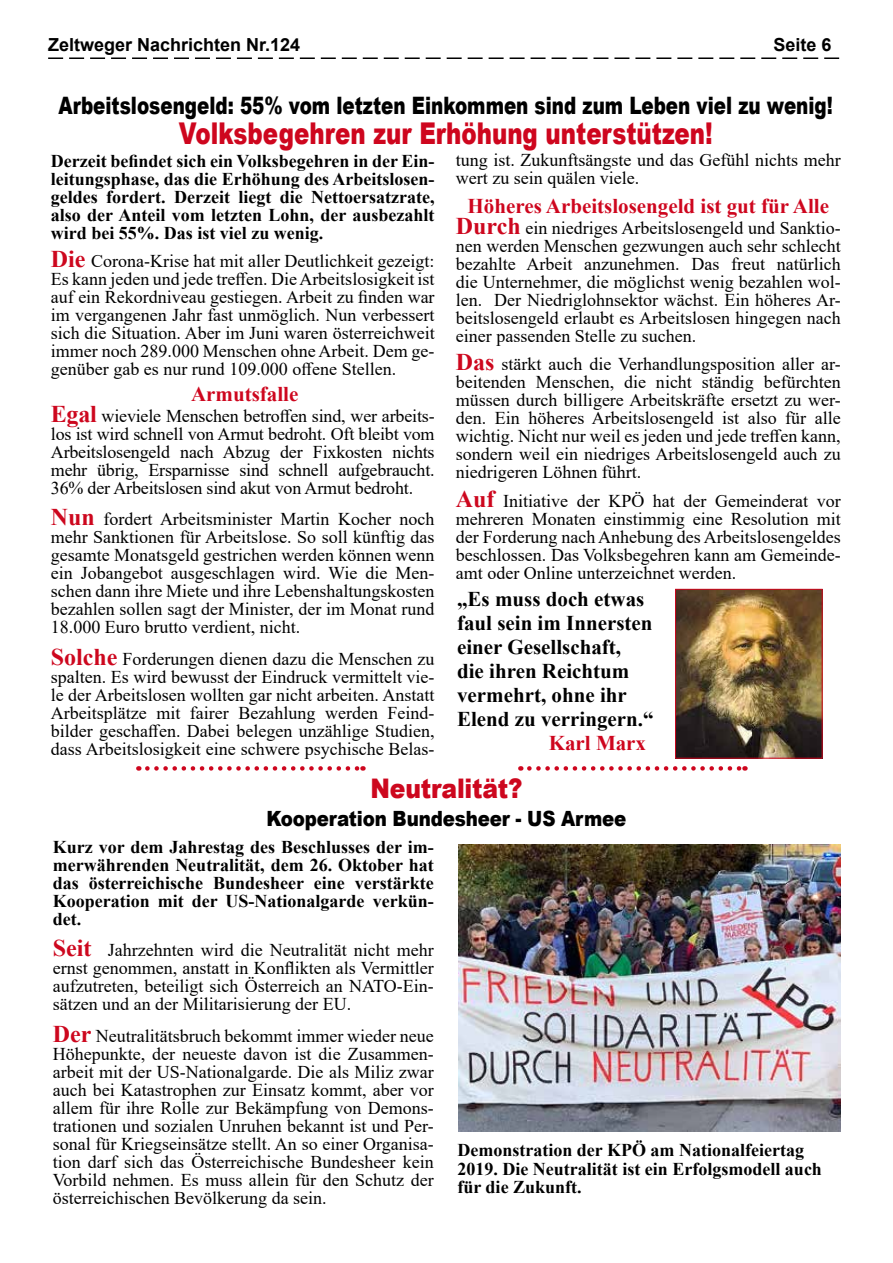
<style>
.page{position:relative;width:893px;height:1263px;background:#fff}
.page>*{position:absolute;margin:0;border:0;box-sizing:border-box;transform-origin:0 0}
.t1{font:900 30px "Arial";color:#ce061e;scale:.76 1}
.t2{font:900 27px "Arial";letter-spacing:-.01em;color:#cd071e;scale:.87 1}
.t3{font:900 24px "Arial";color:#000;scale:.76 1}
.t4{font:700 21px/24px "Times New Roman";color:#000}
.t5{font:700 21px "Times New Roman";color:#ce061e}
.t6{font:900 21px "Arial";letter-spacing:-.01em;color:#000;scale:.87 1}
.t7{font:18px/18px "Times New Roman";color:#000;text-align:justify}
.t8{font:700 18px/18px "Times New Roman";color:#000;text-align:justify}
.t9{font:700 18px "Arial";color:#000}
.s1{font-weight:700;font-size:24px;color:#cd071e}
</style>
<div class="page">
<svg style="left:48px;top:57px;width:791px;height:2px"></svg>
<svg style="left:529px;top:766px;width:216px;height:5px"></svg>
<img style="left:677px;top:591px;width:143px;height:165px">
<div style="left:675px;top:589px;width:147px;height:169px;border:1px solid #ce061e"></div>
<svg style="left:147px;top:766px;width:216px;height:5px"></svg>
<img style="left:458px;top:844px;width:383px;height:287px">
<p class="t9" style="left:48px;top:33px;width:254px">Zeltweger Nachrichten Nr.124</p>
<p class="t9" style="left:773px;top:33px;width:60px">Seite 6</p>
<h3 class="t3" style="left:59px;top:88px;width:1020px">Arbeitslosengeld: 55% vom letzten Einkommen sind zum Leben viel zu wenig!</h3>
<h1 class="t1" style="left:179px;top:112px;width:704px">Volksbegehren zur Erhöhung unterstützen!</h1>
<p class="t7" style="left:456px;top:150px;width:386px">tung ist. Zukunftsängste und das Gefühl nichts mehr wert zu sein quälen viele.</p>
<p class="t5" style="left:468px;top:190px;width:363px">Höheres Arbeitslosengeld ist gut für Alle</p>
<p class="t7" style="left:456px;top:218px;width:386px"><span class="s1">Durch</span> ein niedriges Arbeitslosengeld und Sanktio&shy;nen werden Menschen gezwungen auch sehr schlecht bezahlte Arbeit anzunehmen. Das freut natürlich die Unternehmer, die möglichst wenig bezahlen wol&shy;len. Der Niedriglohnsektor wächst. Ein höheres Ar&shy;beitslosengeld erlaubt es Arbeitslosen hingegen nach einer passenden Stelle zu suchen.</p>
<p class="t7" style="left:456px;top:354px;width:386px"><span class="s1">Das</span> stärkt auch die Verhandlungsposition aller ar&shy;beitenden Menschen, die nicht ständig befürchten müssen durch billigere Arbeitskräfte ersetzt zu wer&shy;den. Ein höheres Arbeitslosengeld ist also für alle wichtig. Nicht nur weil es jeden und jede treffen kann, sondern weil ein niedriges Arbeitslosengeld auch zu niedrigeren Löhnen führt.</p>
<p class="t7" style="left:456px;top:491px;width:386px"><span class="s1">Auf</span> Initiative der KPÖ hat der Gemeinderat vor mehreren Monaten einstimmig eine Resolution mit der Forderung nach Anhebung des Arbeitslosengeldes beschlossen. Das Volksbegehren kann am Gemeinde&shy;amt oder Online unterzeichnet werden.</p>
<p class="t4" style="left:457px;top:587px;width:198px">„Es muss doch etwas faul sein im Innersten einer Gesellschaft,<br>die ihren Reichtum vermehrt, ohne ihr<br>Elend zu verringern.“</p>
<p class="t5" style="left:549px;top:727px;width:99px">Karl Marx</p>
<h2 class="t2" style="left:371px;top:769px;width:176px">Neutralität?</h2>
<p class="t6" style="left:267px;top:804px;width:415px">Kooperation Bundesheer - US Armee</p>
<p class="t8" style="left:53px;top:837px;width:382px">Kurz vor dem Jahrestag des Beschlusses der im&shy;merwährenden Neutralität, dem 26. Oktober hat das österreichische Bundesheer eine verstärkte Kooperation mit der US-Nationalgarde verkün&shy;det.</p>
<p class="t7" style="left:53px;top:941px;width:383px"><span class="s1">Seit</span> Jahrzehnten wird die Neutralität nicht mehr ernst genommen, anstatt in Konflikten als Vermittler aufzutreten, beteiligt sich Österreich an NATO-Ein&shy;sätzen und an der Militarisierung der EU.</p>
<p class="t7" style="left:53px;top:1026px;width:382px"><span class="s1">Der</span> Neutralitätsbruch bekommt immer wieder neue Höhepunkte, der neueste davon ist die Zusammen&shy;arbeit mit der US-Nationalgarde. Die als Miliz zwar auch bei Katastrophen zur Einsatz kommt, aber vor allem für ihre Rolle zur Bekämpfung von Demons&shy;trationen und sozialen Unruhen bekannt ist und Per&shy;sonal für Kriegseinsätze stellt. An so einer Organisa&shy;tion darf sich das Österreichische Bundesheer kein Vorbild nehmen. Es muss allein für den Schutz der österreichischen Bevölkerung da sein.</p>
<p class="t8" style="left:51px;top:151px;width:385px">Derzeit befindet sich ein Volksbegehren in der Ein&shy;leitungsphase, das die Erhöhung des Arbeitslosen&shy;geldes fordert. Derzeit liegt die Nettoersatzrate, also der Anteil vom letzten Lohn, der ausbezahlt wird bei 55%. Das ist viel zu wenig.</p>
<p class="t7" style="left:51px;top:252px;width:385px"><span class="s1">Die</span> Corona-Krise hat mit aller Deutlichkeit gezeigt:<br>Es kann jeden und jede treffen. Die Arbeitslosigkeit ist auf ein Rekordniveau gestiegen. Arbeit zu finden war im vergangenen Jahr fast unmöglich. Nun verbessert sich die Situation. Aber im Juni waren österreichweit immer noch 289.000 Menschen ohne Arbeit. Dem ge&shy;genüber gab es nur rund 109.000 offene Stellen.</p>
<p class="t5" style="left:191px;top:379px;width:109px">Armutsfalle</p>
<p class="t7" style="left:51px;top:406px;width:385px"><span class="s1">Egal</span> wieviele Menschen betroffen sind, wer arbeits&shy;los ist wird schnell von Armut bedroht. Oft bleibt vom Arbeitslosengeld nach Abzug der Fixkosten nichts mehr übrig, Ersparnisse sind schnell aufgebraucht.<br>36% der Arbeitslosen sind akut von Armut bedroht.</p>
<p class="t7" style="left:51px;top:510px;width:385px"><span class="s1">Nun</span> fordert Arbeitsminister Martin Kocher noch mehr Sanktionen für Arbeitslose. So soll künftig das gesamte Monatsgeld gestrichen werden können wenn ein Jobangebot ausgeschlagen wird. Wie die Men&shy;schen dann ihre Miete und ihre Lebenshaltungskosten bezahlen sollen sagt der Minister, der im Monat rund 18.000 Euro brutto verdient, nicht.</p>
<p class="t7" style="left:51px;top:649px;width:385px"><span class="s1">Solche</span> Forderungen dienen dazu die Menschen zu spalten. Es wird bewusst der Eindruck vermittelt vie&shy;le der Arbeitslosen wollten gar nicht arbeiten. Anstatt Arbeitsplätze mit fairer Bezahlung werden Feind&shy;bilder geschaffen. Dabei belegen unzählige Studien, dass Arbeitslosigkeit eine schwere psychische Belas-</p>
<p class="t8" style="left:457px;top:1140px;width:366px;line-height:18.8px;text-align:left">Demonstration der KPÖ am Nationalfeiertag<br>2019. Die Neutralität ist ein Erfolgsmodell auch für die Zukunft.</p>
</div>
